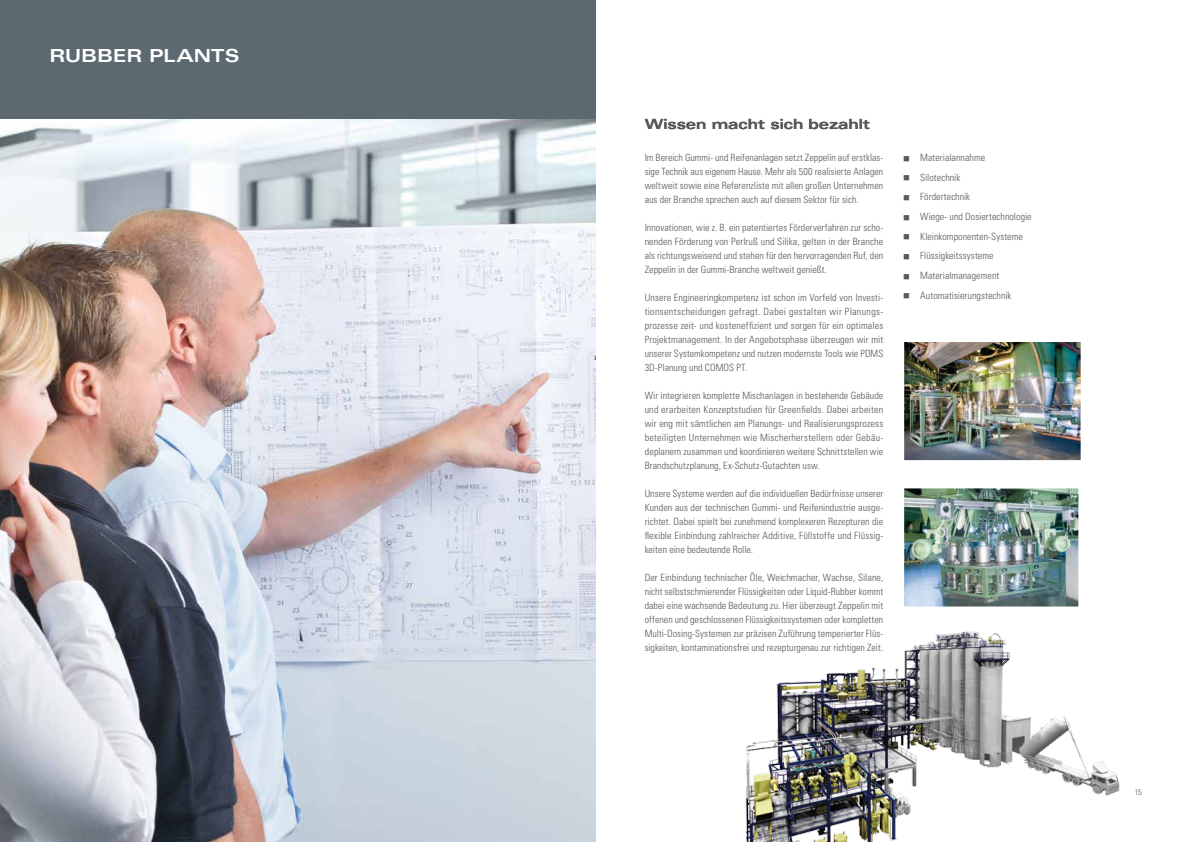
<style>
.page{position:relative;width:1191px;height:842px;background:#fff}
.page>*{position:absolute;margin:0;border:0;box-sizing:border-box;transform-origin:0 0}
.t1{font:700 expanded 18px "Univers LT Std";color:#fff}
.t2{font:700 expanded 14px "Univers LT Std";letter-spacing:-.005em;color:#58585a}
.t3{font:300 condensed 10px/14px "Univers LT Std";letter-spacing:.005em;color:#58585a;text-align:justify}
.t4{font:300 condensed 8px "Univers LT Std";color:#58585a}
</style>
<div class="page">
<img style="left:0;top:119px;width:595px;height:723px">
<img style="left:905px;top:343px;width:174px;height:116px">
<div style="left:902px;top:340px;width:180px;height:122px;border:2px solid #fff"></div>
<img style="left:905px;top:489px;width:172px;height:116px">
<div style="left:902px;top:486px;width:178px;height:122px;border:2px solid #fff"></div>
<div style="left:0;top:0;width:595px;height:119px;background:#5d6970"></div>
<img style="left:745px;top:631px;width:375px;height:211px">
<h1 class="t1" style="left:49px;top:45px;width:191px">RUBBER PLANTS</h1>
<h2 class="t2" style="left:644px;top:116px;width:227px">Wissen macht sich bezahlt</h2>
<p class="t3" style="left:644px;top:151px;width:240px">Im Bereich Gummi- und Reifenanlagen setzt Zeppelin auf erstklas&shy;sige Technik aus eigenem Hause. Mehr als 500 realisierte Anlagen weltweit sowie eine Referenzliste mit allen großen Unternehmen aus der Branche sprechen auch auf diesem Sektor für sich.</p>
<p class="t3" style="left:644px;top:221px;width:240px">Innovationen, wie z. B. ein patentiertes Förderverfahren zur scho&shy;nenden Förderung von Perlruß und Silika, gelten in der Branche als richtungsweisend und stehen für den hervorragenden Ruf, den Zeppelin in der Gummi-Branche weltweit genießt.</p>
<p class="t3" style="left:644px;top:291px;width:240px">Unsere Engineeringkompetenz ist schon im Vorfeld von Investi&shy;tionsentscheidungen gefragt. Dabei gestalten wir Planungs&shy;prozesse zeit- und kosteneffizient und sorgen für ein optimales Projektmanagement. In der Angebotsphase überzeugen wir mit unserer Systemkompetenz und nutzen modernste Tools wie PDMS 3D-Planung und COMOS PT.</p>
<p class="t3" style="left:644px;top:389px;width:240px">Wir integrieren komplette Mischanlagen in bestehende Gebäude und erarbeiten Konzeptstudien für Greenfields. Dabei arbeiten wir eng mit sämtlichen am Planungs- und Realisierungsprozess beteiligten Unternehmen wie Mischerherstellern oder Gebäu&shy;deplanern zusammen und koordinieren weitere Schnittstellen wie Brandschutzplanung, Ex-Schutz-Gutachten usw.</p>
<p class="t3" style="left:644px;top:487px;width:240px">Unsere Systeme werden auf die individuellen Bedürfnisse unserer Kunden aus der technischen Gummi- und Reifenindustrie ausge&shy;richtet. Dabei spielt bei zunehmend komplexeren Rezepturen die flexible Einbindung zahlreicher Additive, Füllstoffe und Flüssig&shy;keiten eine bedeutende Rolle.</p>
<p class="t3" style="left:644px;top:571px;width:240px">Der Einbindung technischer Öle, Weichmacher, Wachse, Silane, nicht selbstschmierender Flüssigkeiten oder Liquid-Rubber kommt dabei eine wachsende Bedeutung zu. Hier überzeugt Zeppelin mit offenen und geschlossenen Flüssigkeitssystemen oder kompletten Multi-Dosing-Systemen zur präzisen Zuführung temperierter Flüs&shy;sigkeiten, kontaminationsfrei und rezepturgenau zur richtigen Zeit.</p>
<p class="t3" style="left:903px;top:151px;width:84px">■ Materialannahme</p>
<p class="t3" style="left:903px;top:170px;width:59px">■ Silotechnik</p>
<p class="t3" style="left:903px;top:190px;width:69px">■ Fördertechnik</p>
<p class="t3" style="left:903px;top:210px;width:130px">■ Wiege- und Dosiertechnologie</p>
<p class="t3" style="left:903px;top:229px;width:121px">■ Kleinkomponenten-Systeme</p>
<p class="t3" style="left:903px;top:249px;width:92px">■ Flüssigkeitssysteme</p>
<p class="t3" style="left:903px;top:269px;width:98px">■ Materialmanagement</p>
<p class="t3" style="left:903px;top:288px;width:110px">■ Automatisierungstechnik</p>
<p class="t4" style="left:1135px;top:788px;width:8px">15</p>
</div>
